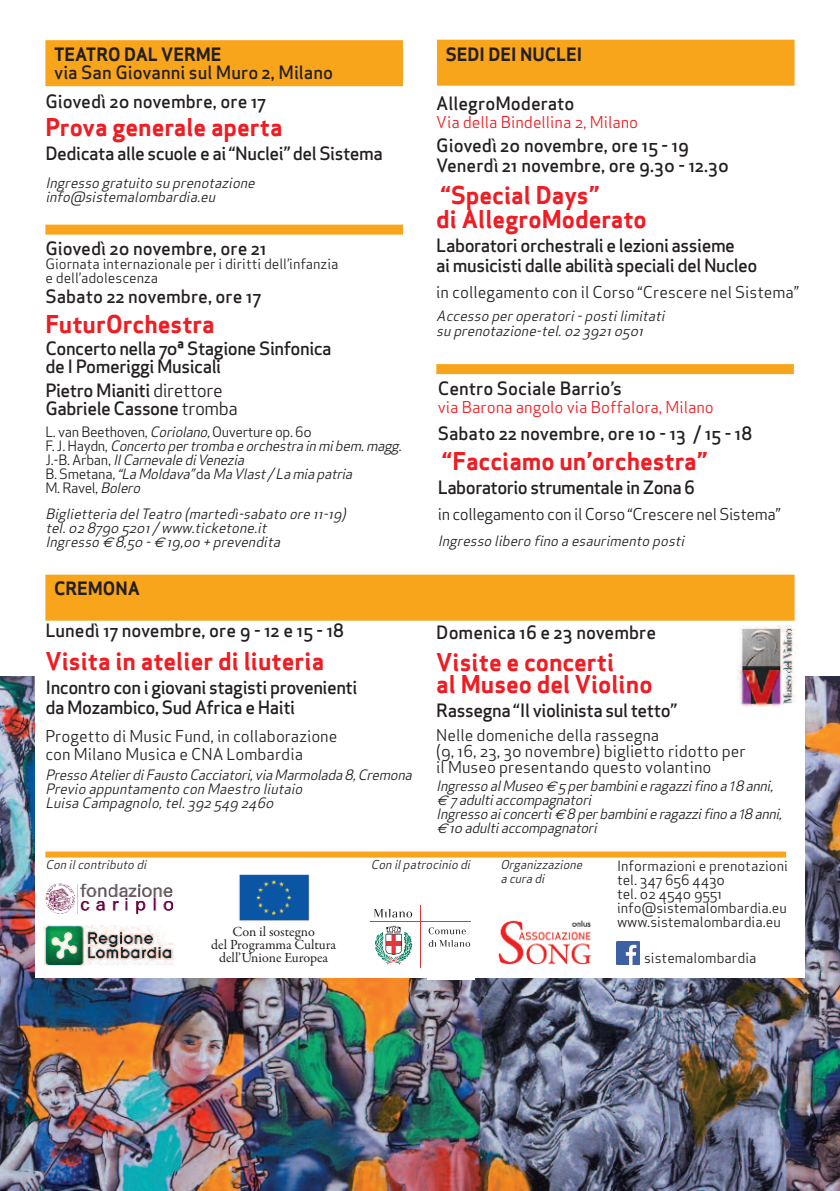
<style>
.page{position:relative;width:840px;height:1191px;background:#fff}
.page>*{position:absolute;margin:0;border:0;box-sizing:border-box;transform-origin:0 0}
.t1{font:24px/22px "Apex Sans Bold ST";color:#ee1d23}
.t2{font:18px/20px "Apex Sans Medium ST";letter-spacing:-.025em;color:#231f20}
.t3{font:18px/20px "Apex Sans Medium ST";color:#231f20}
.t4{font:18px "Apex Sans Bold ST";color:#231f20}
.t5{font:16px/16px "Apex Sans Book ST";color:#231f20}
.t6{font:16px "Apex Sans Book ST";color:#ee1d23}
.t7{font:16px "Apex Sans Book ST";letter-spacing:-.025em;color:#231f20}
.t8{font:italic 14px/14px "Apex Sans Book ST";color:#231f20}
.t9{font:14px/14px "Apex Sans Book ST";color:#231f20}
.t10{font:14px/13px "Garamond Premr Pro";color:#231f20;text-align:center}
.t11{font:italic 12px/14px "Apex Sans Book ST";color:#231f20}
.s1{font-family:"Apex Sans Book ST"}
.s2{font-style:normal}
.s3{font-family:"Euro Sans"}
.s4{font-family:"Helvetica Neue";font-weight:300}
</style>
<div class="page">
<img style="left:0;top:676px;width:839px;height:515px">
<div style="left:35px;top:652px;width:769px;height:325px;background:#fff"></div>
<div style="left:45px;top:225px;width:358px;height:10px;background:#f9a51b"></div>
<div style="left:45px;top:40px;width:358px;height:46px;background:#f9a51b"></div>
<div style="left:436px;top:364px;width:357px;height:10px;background:#f9a51b"></div>
<div style="left:45px;top:574px;width:749px;height:46px;background:#f9a51b"></div>
<div style="left:437px;top:40px;width:357px;height:46px;background:#f9a51b"></div>
<div style="left:45px;top:851px;width:740px;height:6px;background:#f9a51b"></div>
<img style="left:737px;top:625px;width:58px;height:81px">
<img style="left:43px;top:925px;width:131px;height:40px">
<img style="left:45px;top:883px;width:127px;height:30px">
<img style="left:239px;top:874px;width:71px;height:47px">
<hr style="left:420px;top:904px;width:1px;height:63px;background:#e1373d">
<hr style="left:370px;top:921px;width:101px;height:1px;background:#e1373d">
<svg style="left:428px;top:940px;width:42px;height:7px"></svg>
<svg style="left:428px;top:927px;width:37px;height:7px"></svg>
<svg style="left:373px;top:909px;width:39px;height:8px"></svg>
<svg style="left:375px;top:925px;width:37px;height:39px"></svg>
<div style="left:427px;top:955px;width:47px;height:24px;background:#fff"></div>
<img style="left:498px;top:920px;width:94px;height:45px">
<img style="left:616px;top:941px;width:22px;height:23px">
<p class="t4" style="left:54px;top:43px;width:169px">TEATRO DAL VERME</p>
<p class="t3" style="left:54px;top:62px;width:280px">via San Giovanni sul Muro 2, Milano</p>
<p class="t3" style="left:45px;top:91px;width:222px">Giovedì 20 novembre, ore 17</p>
<h1 class="t1" style="left:45px;top:116px;width:238px">Prova generale aperta</h1>
<p class="t2" style="left:45px;top:143px;width:339px">Dedicata alle scuole e ai “Nuclei” del Sistema</p>
<p class="t8" style="left:45px;top:175px;width:215px">Ingresso gratuito su prenotazione info@sistemalombardia.eu</p>
<p class="t3" style="left:45px;top:238px;width:222px">Giovedì 20 novembre, ore 21</p>
<p class="t9" style="left:45px;top:256px;width:294px">Giornata internazionale per i diritti dell’infanzia e dell’adolescenza</p>
<p class="t3" style="left:45px;top:286px;width:217px">Sabato 22 novembre, ore 17</p>
<h1 class="t1" style="left:45px;top:313px;width:170px">FuturOrchestra</h1>
<p class="t2" style="left:45px;top:339px;width:288px;line-height:18px">Concerto nella 70ª Stagione Sinfonica de I Pomeriggi Musicali</p>
<p class="t2" style="left:45px;top:381px;width:194px;line-height:18px">Pietro Mianiti <span class="s1">direttore<br></span>Gabriele Cassone <span class="s1">tromba</span></p>
<p class="t8" style="left:45px;top:425px;width:361px"><span class="s2">L. van Beethoven,</span> Coriolano,<span class="s2">Ouverture op. 60<br>F. J . H a y d n ,</span> Concerto per tromba e orchestra in mi bem. magg.<br><span class="s2">J . - B . A r b a n ,</span> Il Carnevale diVenezia<br><span class="s2">B . S m e t a n a ,</span> “La Moldava” <span class="s2">d a</span> MaVlast / La mia patria<br><span class="s2">M. Ravel,</span> Bolero</p>
<p class="t8" style="left:45px;top:507px;width:305px">Biglietteria del Teatro (martedì-sabato ore 11-19) tel. 02 8790 5201 / www.ticketone.it<br>Ingresso <span class="s3">€</span> 8,50 - <span class="s3">€</span> 19,00 + prevendita</p>
<p class="t4" style="left:54px;top:577px;width:87px">CREMONA</p>
<p class="t3" style="left:45px;top:620px;width:300px">Lunedì 17 novembre, ore 9 - 12 e 15 - 18</p>
<h1 class="t1" style="left:45px;top:650px;width:280px">Visita in atelier di liuteria</h1>
<p class="t2" style="left:45px;top:677px;width:313px">Incontro con i giovani stagisti provenienti da Mozambico, Sud Africa e Haiti</p>
<p class="t5" style="left:45px;top:727px;width:293px;line-height:18px">Progetto di Music Fund, in collaborazione con Milano Musica e CNA Lombardia</p>
<p class="t8" style="left:45px;top:767px;width:371px">Presso Atelier di Fausto Cacciatori, via Marmolada 8, Cremona<br>Previo appuntamento con Maestro liutaio<br>Luisa Campagnolo, tel. 392 549 2460</p>
<p class="t4" style="left:445px;top:42px;width:138px">SEDI DEI NUCLEI</p>
<p class="t3" style="left:436px;top:94px;width:139px">AllegroModerato</p>
<p class="t6" style="left:436px;top:112px;width:203px">Via della Bindellina 2, Milano</p>
<p class="t3" style="left:436px;top:136px;width:294px">Giovedì 20 novembre, ore 15 - 19<br>Venerdì 21 novembre, ore 9.30 - 12.30</p>
<h1 class="t1" style="left:436px;top:183px;width:212px;line-height:24px">“Special Days”<br>di AllegroModerato</h1>
<p class="t2" style="left:436px;top:235px;width:322px">Laboratori orchestrali e lezioni assieme<br>ai musicisti dalle abilità speciali del Nucleo</p>
<p class="t5" style="left:436px;top:284px;width:364px">in collegamento con il Corso “Crescere nel Sistema”</p>
<p class="t8" style="left:436px;top:308px;width:233px;line-height:15px">Accesso per operatori - posti limitati su prenotazione-tel. 02 3921 0501</p>
<p class="t3" style="left:437px;top:378px;width:186px">Centro Sociale Barrio’s</p>
<p class="t6" style="left:437px;top:397px;width:277px">via Barona angolo via Boffalora, Milano</p>
<h1 class="t1" style="left:442px;top:450px;width:266px">“Facciamo un’orchestra”</h1>
<p class="t2" style="left:437px;top:477px;width:259px">Laboratorio strumentale in Zona 6</p>
<p class="t7" style="left:437px;top:504px;width:344px">in collegamento con il Corso “Crescere nel Sistema”</p>
<p class="t8" style="left:437px;top:534px;width:252px">Ingresso libero fino a esaurimento posti</p>
<p class="t3" style="left:437px;top:423px;width:316px">Sabato 22 novembre, ore 10 - 13 / 15 - 18</p>
<p class="t3" style="left:436px;top:622px;width:221px">Domenica 16 e 23 novembre</p>
<h1 class="t1" style="left:436px;top:650px;width:217px">Visite e concerti<br>al Museo del Violino</h1>
<p class="t2" style="left:436px;top:700px;width:242px">Rassegna “Il violinista sul tetto”</p>
<p class="t5" style="left:436px;top:726px;width:311px">Nelle domeniche della rassegna<br>(9, 16, 23, 30 novembre) biglietto ridotto per il Museo presentando questo volantino</p>
<p class="t8" style="left:436px;top:778px;width:351px">Ingresso al Museo <span class="s3">€</span> 5 per bambini e ragazzi fino a <span class="s4">1</span> 8 anni, <span class="s3">€</span> 7 adulti accompagnatori<br>Ingresso ai concerti <span class="s3">€</span> 8 per bambini e ragazzi fino a <span class="s4">1</span>8 anni, <span class="s3">€</span> 10 adulti accompagnatori</p>
<p class="t11" style="left:45px;top:857px;width:106px">Con il contributo di</p>
<p class="t10" style="left:211px;top:926px;width:126px">Con il sostegno<br>del Programma Cultura dell’Unione Europea</p>
<p class="t11" style="left:371px;top:858px;width:104px">Con il patrocinio di</p>
<p class="t11" style="left:500px;top:857px;width:87px">Organizzazione a cura di</p>
<p class="t9" style="left:616px;top:858px;width:172px">Informazioni e prenotazioni tel. 347 656 4430<br>tel. 02 4540 9551 info@sistemalombardia.eu www.sistemalombardia.eu</p>
<p class="t9" style="left:643px;top:950px;width:114px">sistemalombardia</p>
</div>
